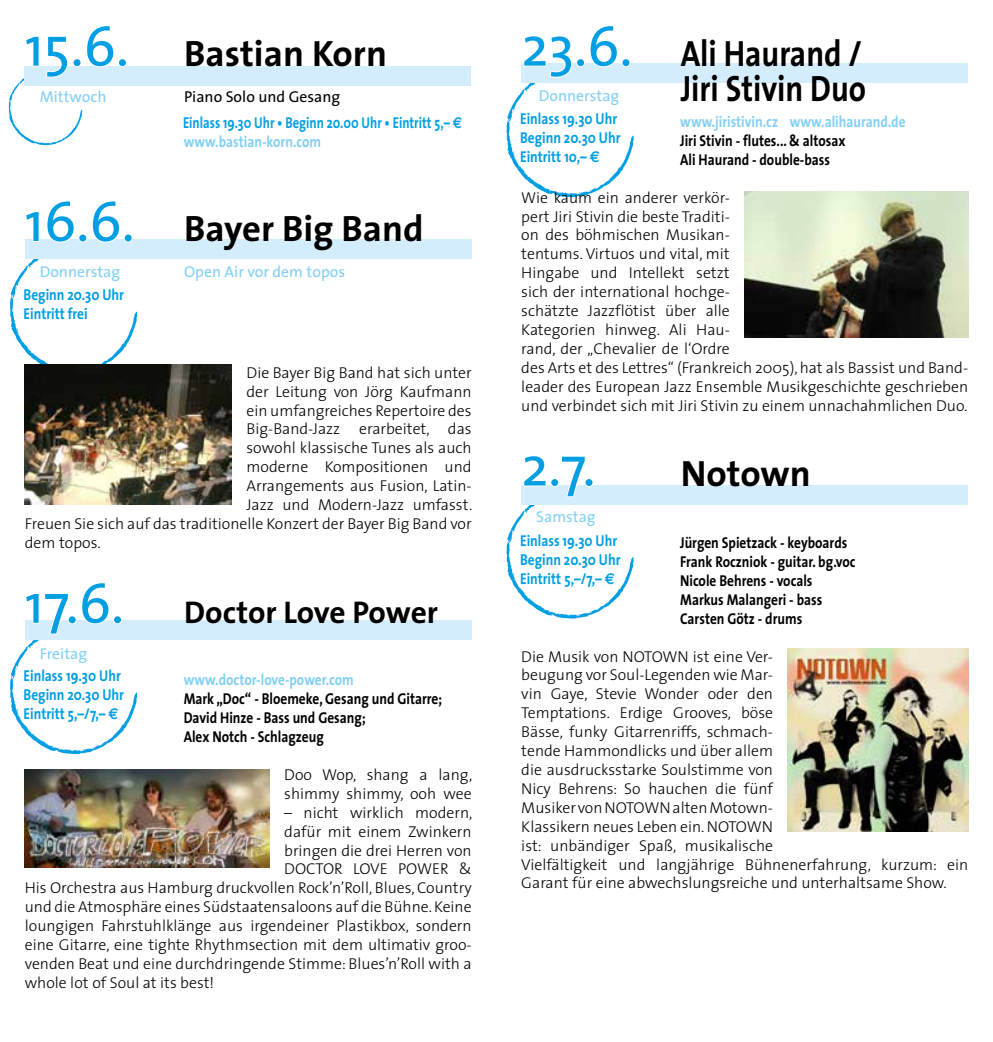
<style>
.page{position:relative;width:993px;height:1042px;background:#fff}
.page>*{position:absolute;margin:0;border:0;box-sizing:border-box;transform-origin:0 0}
.t1{font:56px "The Sans";color:#009ee3}
.t2{font:700 36.75px "The Sans";color:#000}
.t3{font:700 36.75px "The Sans";color:#000;scale:.85 1}
.t4{font:700 31.5px "The Sans";letter-spacing:-.005em;color:#000}
.t5{font:300 15.75px/18.9px "The Sans";color:#000}
.t6{font:700 15.75px/18.9px "The Sans";color:#000;scale:.85 1}
.t7{font:700 15.75px/18.9px "The Sans";color:#009ee3;scale:.85 1}
.t8{font:700 15.75px "The Sans";color:#82d0f5;scale:.85 1}
.t9{font:700 15.75px/26.4px "The Sans";color:#009ee3;scale:.8 1}
.t10{font:15.75px "The Sans";color:#82d0f5}
.s1{font-weight:400;font-size:56px;color:#009ee3}
.s2{font-weight:400;color:#000}
.s3{font-family:"Euro Sans"}
</style>
<div class="page">
<div style="left:24px;top:66px;width:446px;height:20px;background:#d4edfc"></div>
<div style="left:25px;top:620px;width:446px;height:20px;background:#d4edfc"></div>
<div style="left:521px;top:485px;width:446px;height:19px;background:#d4edfc"></div>
<div style="left:25px;top:239px;width:446px;height:20px;background:#d4edfc"></div>
<div style="left:521px;top:63px;width:446px;height:20px;background:#d4edfc"></div>
<svg style="left:506px;top:63px;width:127px;height:134px"></svg>
<div style="left:621px;top:58px;width:9px;height:9px;border:2px solid #fff;border-radius:50%"></div>
<svg style="left:506px;top:485px;width:127px;height:134px"></svg>
<div style="left:584px;top:478px;width:9px;height:9px;border:2px solid #fff;border-radius:50%"></div>
<img style="left:787px;top:648px;width:180px;height:184px">
<svg style="left:9px;top:66px;width:96px;height:79px"></svg>
<div style="left:118px;top:58px;width:9px;height:9px;border:2px solid #fff;border-radius:50%"></div>
<svg style="left:10px;top:239px;width:127px;height:134px"></svg>
<div style="left:124px;top:234px;width:8px;height:8px;border:2px solid #fff;border-radius:50%"></div>
<svg style="left:10px;top:620px;width:127px;height:134px"></svg>
<div style="left:113px;top:615px;width:9px;height:9px;border:2px solid #fff;border-radius:50%"></div>
<img style="left:25px;top:769px;width:244px;height:98px">
<img style="left:744px;top:191px;width:223px;height:147px">
<img style="left:25px;top:365px;width:206px;height:139px">
<h2 class="t2" style="left:25px;top:22px;width:363px"><span class="s1">15.6.</span> Bastian Korn</h2>
<p class="t10" style="left:40px;top:83px;width:68px">Mittwoch</p>
<p class="t9" style="left:183px;top:83px;width:350px"><span class="s2">Piano Solo und Gesang<br></span>Einlass 19.30 Uhr • Beginn 20.00 Uhr • Eintritt 5,– <span class="s3">E</span></p>
<p class="t8" style="left:184px;top:129px;width:163px">www.bastian-korn.com</p>
<h2 class="t2" style="left:25px;top:198px;width:400px"><span class="s1">16.6.</span> Bayer Big Band</h2>
<p class="t10" style="left:40px;top:259px;width:82px">Donnerstag</p>
<p class="t10" style="left:184px;top:259px;width:162px">Open Air vor dem topos</p>
<p class="t7" style="left:24px;top:285px;width:120px">Beginn 20.30 Uhr<br>Eintritt frei</p>
<p class="t5" style="left:246px;top:362px;width:226px">Die Bayer Big Band hat sich unter</p>
<p class="t5" style="left:246px;top:381px;width:226px">der Leitung von Jörg Kaufmann</p>
<p class="t5" style="left:246px;top:400px;width:226px">ein umfangreiches Repertoire des</p>
<p class="t5" style="left:246px;top:419px;width:226px">Big-Band-Jazz erarbeitet, das</p>
<p class="t5" style="left:246px;top:438px;width:226px">sowohl klassische Tunes als auch</p>
<p class="t5" style="left:246px;top:457px;width:226px">moderne Kompositionen und</p>
<p class="t5" style="left:246px;top:476px;width:226px">Arrangements aus Fusion, Latin-</p>
<p class="t5" style="left:246px;top:495px;width:227px">Jazz und Modern-Jazz umfasst.</p>
<p class="t5" style="left:25px;top:514px;width:448px">Freuen Sie sich auf das traditionelle Konzert der Bayer Big Band vor</p>
<p class="t5" style="left:25px;top:532px;width:77px">dem topos.</p>
<h3 class="t4" style="left:25px;top:586px;width:414px"><span class="s1">17.6.</span> Doctor Love Power</h3>
<p class="t10" style="left:40px;top:640px;width:49px">Freitag</p>
<p class="t8" style="left:184px;top:667px;width:201px">www.doctor-love-power.com</p>
<p class="t6" style="left:184px;top:689px;width:305px">Mark „Doc“ - Bloemeke, Gesang und Gitarre;<br>David Hinze - Bass und Gesang;<br>Alex Notch - Schlagzeug</p>
<p class="t5" style="left:284px;top:764px;width:190px">Doo Wop, shang a lang, shimmy shimmy, ooh wee</p>
<p class="t5" style="left:284px;top:802px;width:190px">– nicht wirklich modern,</p>
<p class="t5" style="left:284px;top:821px;width:189px">dafür mit einem Zwinkern</p>
<p class="t5" style="left:284px;top:840px;width:189px">bringen die drei Herren von</p>
<p class="t5" style="left:284px;top:859px;width:189px">DOCTOR LOVE POWER &amp;</p>
<p class="t5" style="left:25px;top:878px;width:448px">His Orchestra aus Hamburg druckvollen Rock’n’Roll, Blues, Country</p>
<p class="t5" style="left:25px;top:897px;width:448px">und die Atmosphäre eines Südstaatensaloons auf die Bühne. Keine</p>
<p class="t5" style="left:25px;top:916px;width:448px">loungigen Fahrstuhlklänge aus irgendeiner Plastikbox, sondern</p>
<p class="t5" style="left:25px;top:935px;width:448px">eine Gitarre, eine tighte Rhythmsection mit dem ultimativ groo-</p>
<p class="t5" style="left:25px;top:953px;width:448px">venden Beat und eine durchdringende Stimme: Blues’n’Roll with a</p>
<p class="t5" style="left:25px;top:972px;width:191px">whole lot of Soul at its best!</p>
<p class="t7" style="left:24px;top:666px;width:120px">Einlass 19.30 Uhr<br>Beginn 20.30 Uhr<br>Eintritt 5,–/7,– <span class="s3">E</span></p>
<h2 class="t3" style="left:521px;top:22px;width:402px"><span class="s1">23.6.</span> Ali Haurand /</h2>
<p class="t10" style="left:538px;top:82px;width:82px">Donnerstag</p>
<h2 class="t3" style="left:680px;top:57px;width:220px">Jiri Stivin Duo</h2>
<p class="t8" style="left:680px;top:108px;width:266px">www.jiristivin.cz www.alihaurand.de</p>
<p class="t6" style="left:680px;top:131px;width:196px">Jiri Stivin - flutes... &amp; altosax<br>Ali Haurand - double-bass</p>
<p class="t5" style="left:521px;top:187px;width:448px">Wie kaum ein anderer verkör-<br>pert Jiri Stivin die beste Traditi-<br>on des böhmischen Musikan-<br>tentums. Virtuos und vital, mit<br>Hingabe und Intellekt setzt<br>sich der international hochge-<br>schätzte Jazzflötist über alle<br>Kategorien hinweg. Ali Hau-<br>rand, der „Chevalier de l‘Ordre<br>des Arts et des Lettres“ (Frankreich 2005), hat als Bassist und Band&shy;leader des European Jazz Ensemble Musikgeschichte geschrieben und verbindet sich mit Jiri Stivin zu einem unnachahmlichen Duo.</p>
<p class="t7" style="left:520px;top:109px;width:120px">Einlass 19.30 Uhr<br>Beginn 20.30 Uhr<br>Eintritt 10,– <span class="s3">E</span></p>
<h1 class="t1" style="left:521px;top:420px;width:76px">2.7.</h1>
<h2 class="t2" style="left:680px;top:442px;width:132px">Notown</h2>
<p class="t10" style="left:536px;top:503px;width:61px">Samstag</p>
<p class="t6" style="left:680px;top:533px;width:208px">Jürgen Spietzack - keyboards<br>Frank Roczniok - guitar. bg.voc<br>Nicole Behrens - vocals<br>Markus Malangeri - bass<br>Carsten Götz - drums</p>
<p class="t5" style="left:521px;top:646px;width:448px">Die Musik von NOTOWN ist eine Ver-<br>beugung vor Soul-Legenden wie Mar-<br>vin Gaye, Stevie Wonder oder den<br>Temptations. Erdige Grooves, böse<br>Bässe, funky Gitarrenriffs, schmach-<br>tende Hammondlicks und über allem<br>die ausdrucksstarke Soulstimme von<br>Nicy Behrens: So hauchen die fünf<br>Musiker von NOTOWN alten Motown-<br>Klassikern neues Leben ein. NOTOWN<br>ist: unbändiger Spaß, musikalische<br>Vielfältigkeit und langjährige Bühnenerfahrung, kurzum: ein Garant für eine abwechslungsreiche und unterhaltsame Show.</p>
<p class="t7" style="left:520px;top:530px;width:120px">Einlass 19.30 Uhr<br>Beginn 20.30 Uhr<br>Eintritt 5,–/7,– <span class="s3">E</span></p>
</div>
